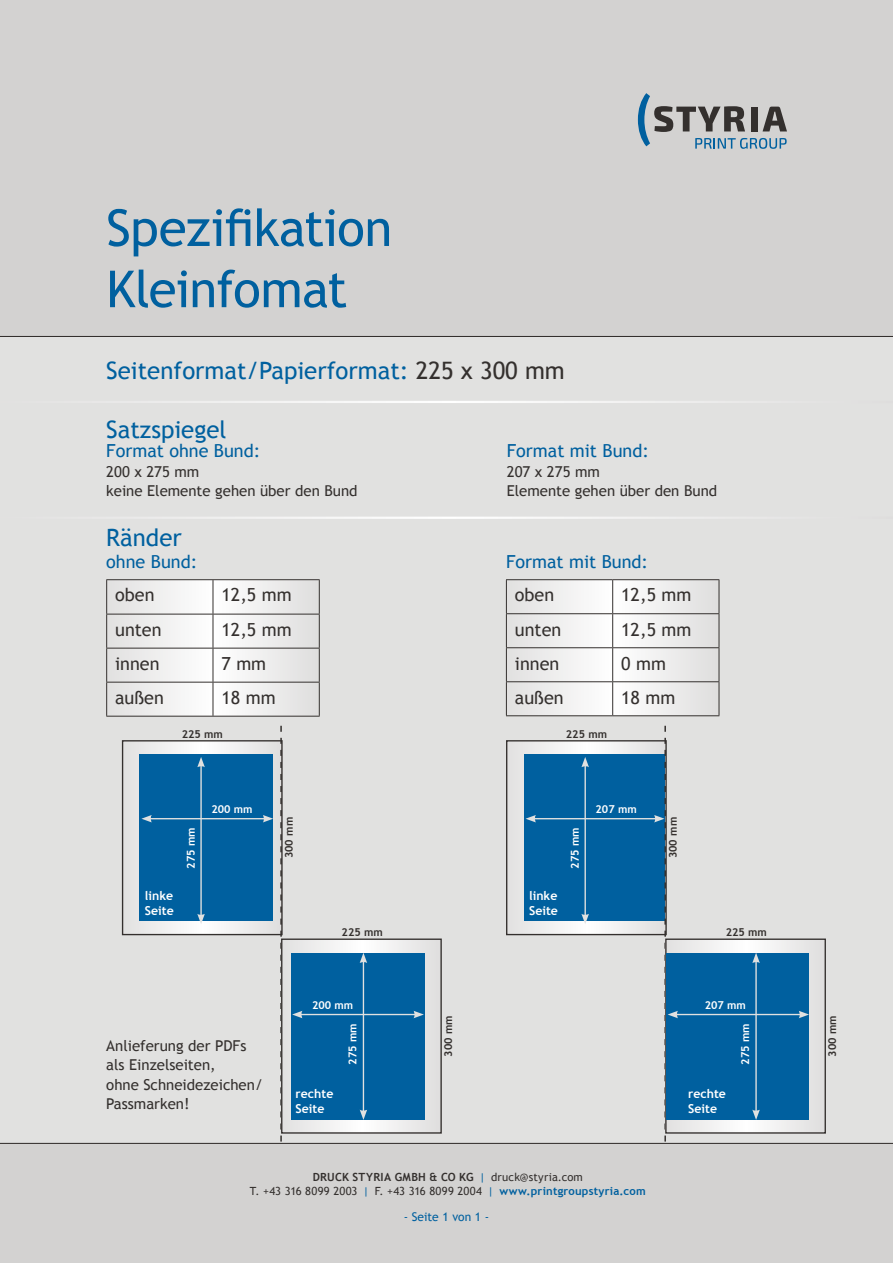
<style>
.page{position:relative;width:893px;height:1263px;background:#d3d2d1}
.page>*{position:absolute;margin:0;border:0;box-sizing:border-box;transform-origin:0 0}
.t1{font:51px/61.2px "Trebuchet MS";letter-spacing:-.015em;color:#00609f}
.t2{font:24px "Trebuchet MS";color:#00609f}
.t3{font:18px "Trebuchet MS";color:#34302e}
.t4{font:18px "Trebuchet MS";color:#00609f}
.t5{font:15px/19.5px "Trebuchet MS";color:#34302e}
.t6{font:700 12.3px/14.7px "Trebuchet MS";color:#fff}
.t7{font:12px "Trebuchet MS";color:#00609f}
.t8{font:11.25px/13.5px "Trebuchet MS";letter-spacing:.015em;color:#34302e;text-align:center}
.t9{font:700 10.95px "Trebuchet MS";color:#fff}
.t10{font:700 10.95px "Trebuchet MS";color:#34302e}
.s1{color:#34302e}
.s2{font-weight:700}
.s3{color:#00609f}
.s4{font-weight:700;color:#00609f}
</style>
<div class="page">
<svg style="left:638px;top:93px;width:149px;height:56px"></svg>
<div style="left:0;top:336px;width:893px;height:808px;background:#e1e1e0"></div>
<hr style="left:0;top:401px;width:893px;height:2px;background:#fff">
<svg style="left:107px;top:580px;width:212px;height:136px;background:#ecebeb"></svg>
<hr style="left:106px;top:579px;width:107px;height:1px;background:#34302e">
<hr style="left:106px;top:580px;width:1px;height:34px;background:#34302e">
<hr style="left:213px;top:579px;width:107px;height:1px;background:#34302e">
<hr style="left:213px;top:580px;width:1px;height:34px;background:#34302e">
<hr style="left:319px;top:580px;width:1px;height:34px;background:#34302e">
<hr style="left:106px;top:614px;width:107px;height:1px;background:#34302e">
<hr style="left:106px;top:614px;width:1px;height:34px;background:#34302e">
<hr style="left:213px;top:614px;width:107px;height:1px;background:#34302e">
<hr style="left:213px;top:614px;width:1px;height:34px;background:#34302e">
<hr style="left:319px;top:614px;width:1px;height:34px;background:#34302e">
<hr style="left:106px;top:648px;width:107px;height:1px;background:#34302e">
<hr style="left:106px;top:648px;width:1px;height:34px;background:#34302e">
<hr style="left:213px;top:648px;width:107px;height:1px;background:#34302e">
<hr style="left:213px;top:648px;width:1px;height:34px;background:#34302e">
<hr style="left:319px;top:648px;width:1px;height:34px;background:#34302e">
<hr style="left:106px;top:682px;width:107px;height:1px;background:#34302e">
<hr style="left:106px;top:682px;width:1px;height:34px;background:#34302e">
<hr style="left:213px;top:682px;width:107px;height:1px;background:#34302e">
<hr style="left:213px;top:682px;width:1px;height:34px;background:#34302e">
<hr style="left:319px;top:682px;width:1px;height:34px;background:#34302e">
<hr style="left:106px;top:716px;width:107px;height:1px;background:#34302e">
<hr style="left:213px;top:716px;width:107px;height:1px;background:#34302e">
<svg style="left:507px;top:580px;width:212px;height:135px;background:#edecec"></svg>
<hr style="left:506px;top:579px;width:107px;height:1px;background:#34302e">
<hr style="left:506px;top:580px;width:1px;height:33px;background:#34302e">
<hr style="left:613px;top:579px;width:106px;height:1px;background:#34302e">
<hr style="left:612px;top:580px;width:1px;height:33px;background:#34302e">
<hr style="left:719px;top:580px;width:1px;height:33px;background:#34302e">
<hr style="left:506px;top:613px;width:107px;height:1px;background:#34302e">
<hr style="left:506px;top:614px;width:1px;height:33px;background:#34302e">
<hr style="left:613px;top:613px;width:106px;height:1px;background:#34302e">
<hr style="left:612px;top:614px;width:1px;height:33px;background:#34302e">
<hr style="left:719px;top:614px;width:1px;height:33px;background:#34302e">
<hr style="left:506px;top:647px;width:107px;height:1px;background:#34302e">
<hr style="left:506px;top:648px;width:1px;height:33px;background:#34302e">
<hr style="left:613px;top:647px;width:106px;height:1px;background:#34302e">
<hr style="left:612px;top:648px;width:1px;height:33px;background:#34302e">
<hr style="left:719px;top:648px;width:1px;height:33px;background:#34302e">
<hr style="left:506px;top:681px;width:107px;height:1px;background:#34302e">
<hr style="left:506px;top:682px;width:1px;height:33px;background:#34302e">
<hr style="left:613px;top:681px;width:106px;height:1px;background:#34302e">
<hr style="left:612px;top:682px;width:1px;height:33px;background:#34302e">
<hr style="left:719px;top:682px;width:1px;height:33px;background:#34302e">
<hr style="left:506px;top:715px;width:107px;height:1px;background:#34302e">
<hr style="left:613px;top:715px;width:106px;height:1px;background:#34302e">
<svg style="left:124px;top:742px;width:156px;height:191px"></svg>
<div style="left:122px;top:740px;width:161px;height:195px;border:1px solid #34302e"></div>
<div style="left:507px;top:741px;width:159px;height:193px;background:linear-gradient(to right,#efefee,#f3f3f2)"></div>
<div style="left:506px;top:740px;width:161px;height:195px;border:1px solid #34302e"></div>
<div style="left:140px;top:754px;width:133px;height:167px;background:#00609f"></div>
<div style="left:524px;top:754px;width:140px;height:167px;background:#00609f"></div>
<hr style="left:0;top:517px;width:893px;height:2px;background:#fff">
<svg style="left:280px;top:726px;width:2px;height:415px"></svg>
<svg style="left:283px;top:940px;width:157px;height:192px"></svg>
<div style="left:281px;top:938px;width:161px;height:196px;border:1px solid #34302e"></div>
<svg style="left:678px;top:940px;width:146px;height:192px"></svg>
<div style="left:665px;top:938px;width:161px;height:196px;border:1px solid #34302e"></div>
<div style="left:291px;top:953px;width:134px;height:166px;background:#00609f"></div>
<div style="left:667px;top:953px;width:142px;height:166px;background:#00609f"></div>
<hr style="left:755px;top:961px;width:2px;height:151px;background:#e1e1e0">
<svg style="left:752px;top:953px;width:8px;height:10px"></svg>
<svg style="left:752px;top:1109px;width:8px;height:11px"></svg>
<hr style="left:676px;top:1014px;width:125px;height:1px;background:#e1e1e0">
<svg style="left:799px;top:1011px;width:10px;height:7px"></svg>
<hr style="left:363px;top:961px;width:1px;height:151px;background:#e1e1e0">
<svg style="left:360px;top:953px;width:7px;height:10px"></svg>
<svg style="left:360px;top:1109px;width:7px;height:11px"></svg>
<hr style="left:300px;top:1014px;width:116px;height:1px;background:#e1e1e0">
<svg style="left:292px;top:1011px;width:10px;height:7px"></svg>
<svg style="left:414px;top:1011px;width:10px;height:7px"></svg>
<hr style="left:200px;top:765px;width:2px;height:151px;background:#e1e1e0">
<svg style="left:197px;top:757px;width:8px;height:10px"></svg>
<svg style="left:197px;top:914px;width:8px;height:10px"></svg>
<hr style="left:584px;top:765px;width:2px;height:151px;background:#e1e1e0">
<svg style="left:581px;top:757px;width:8px;height:10px"></svg>
<svg style="left:581px;top:914px;width:8px;height:10px"></svg>
<hr style="left:149px;top:818px;width:116px;height:1px;background:#e1e1e0">
<svg style="left:141px;top:815px;width:11px;height:7px"></svg>
<svg style="left:263px;top:815px;width:10px;height:7px"></svg>
<hr style="left:534px;top:818px;width:122px;height:1px;background:#e1e1e0">
<svg style="left:526px;top:815px;width:10px;height:7px"></svg>
<svg style="left:654px;top:726px;width:24px;height:415px"></svg>
<h1 class="t1" style="left:106px;top:198px;width:288px">Spezifikation<br>Kleinfomat</h1>
<h2 class="t2" style="left:106px;top:356px;width:460px">Seitenformat/Papierformat: <span class="s1">225 x 300 mm</span></h2>
<h2 class="t2" style="left:106px;top:415px;width:122px">Satzspiegel</h2>
<p class="t4" style="left:106px;top:440px;width:156px">Format ohne Bund:</p>
<p class="t4" style="left:507px;top:440px;width:144px">Format mit Bund:</p>
<p class="t5" style="left:106px;top:462px;width:95px">200 x 275 mm</p>
<p class="t5" style="left:507px;top:462px;width:95px">207 x 275 mm</p>
<p class="t5" style="left:106px;top:481px;width:253px">keine Elemente gehen über den Bund</p>
<p class="t5" style="left:507px;top:481px;width:212px">Elemente gehen über den Bund</p>
<h2 class="t2" style="left:106px;top:523px;width:77px">Ränder</h2>
<p class="t4" style="left:106px;top:551px;width:93px">ohne Bund:</p>
<p class="t3" style="left:115px;top:584px;width:41px">oben</p>
<p class="t3" style="left:221px;top:584px;width:72px">12,5 mm</p>
<p class="t3" style="left:115px;top:619px;width:48px">unten</p>
<p class="t3" style="left:221px;top:619px;width:72px">12,5 mm</p>
<p class="t3" style="left:115px;top:653px;width:46px">innen</p>
<p class="t3" style="left:221px;top:653px;width:46px">7 mm</p>
<p class="t3" style="left:115px;top:687px;width:50px">außen</p>
<p class="t3" style="left:221px;top:687px;width:56px">18 mm</p>
<p class="t4" style="left:506px;top:551px;width:144px">Format mit Bund:</p>
<p class="t3" style="left:515px;top:584px;width:41px">oben</p>
<p class="t3" style="left:621px;top:584px;width:72px">12,5 mm</p>
<p class="t3" style="left:515px;top:618px;width:48px">unten</p>
<p class="t3" style="left:621px;top:618px;width:72px">12,5 mm</p>
<p class="t3" style="left:515px;top:652px;width:46px">innen</p>
<p class="t3" style="left:621px;top:652px;width:46px">0 mm</p>
<p class="t3" style="left:515px;top:687px;width:50px">außen</p>
<p class="t3" style="left:621px;top:687px;width:56px">18 mm</p>
<p class="t10" style="left:182px;top:727px;width:43px">225 mm</p>
<p class="t10" style="left:566px;top:727px;width:43px">225 mm</p>
<p class="t9" style="left:211px;top:802px;width:43px">200 mm</p>
<p class="t9" style="left:596px;top:802px;width:43px">207 mm</p>
<p class="t10" style="left:282px;top:858px;width:43px;rotate:-90deg">300 mm</p>
<p class="t10" style="left:666px;top:858px;width:43px;rotate:-90deg">300 mm</p>
<p class="t9" style="left:184px;top:868px;width:43px;rotate:-90deg">275 mm</p>
<p class="t9" style="left:568px;top:868px;width:43px;rotate:-90deg">275 mm</p>
<p class="t6" style="left:145px;top:888px;width:30px">linke<br>Seite</p>
<p class="t6" style="left:529px;top:888px;width:30px">linke<br>Seite</p>
<p class="t5" style="left:106px;top:1036px;width:158px">Anlieferung der PDFs als Einzelseiten,<br>ohne Schneidezeichen/<br>Passmarken!</p>
<p class="t10" style="left:342px;top:926px;width:43px">225 mm</p>
<p class="t10" style="left:726px;top:926px;width:43px">225 mm</p>
<p class="t9" style="left:312px;top:998px;width:43px">200 mm</p>
<p class="t9" style="left:346px;top:1065px;width:43px;rotate:-90deg">275 mm</p>
<p class="t6" style="left:296px;top:1086px;width:39px">rechte<br>Seite</p>
<p class="t6" style="left:688px;top:1086px;width:39px">rechte<br>Seite</p>
<p class="t9" style="left:705px;top:998px;width:43px">207 mm</p>
<p class="t9" style="left:738px;top:1065px;width:43px;rotate:-90deg">275 mm</p>
<p class="t10" style="left:441px;top:1057px;width:43px;rotate:-90deg">300 mm</p>
<p class="t10" style="left:825px;top:1057px;width:43px;rotate:-90deg">300 mm</p>
<p class="t8" style="left:250px;top:1171px;width:397px"><span class="s2">DRUCK STYRIA GMBH &amp; CO KG</span> <span class="s3">|</span> druck@styria.com<br>T. +43 316 8099 2003 <span class="s3">|</span> F. +43 316 8099 2004 <span class="s3">|</span> <span class="s4">www.printgroupstyria.com</span></p>
<p class="t7" style="left:404px;top:1209px;width:87px">- Seite 1 von 1 -</p>
</div>
